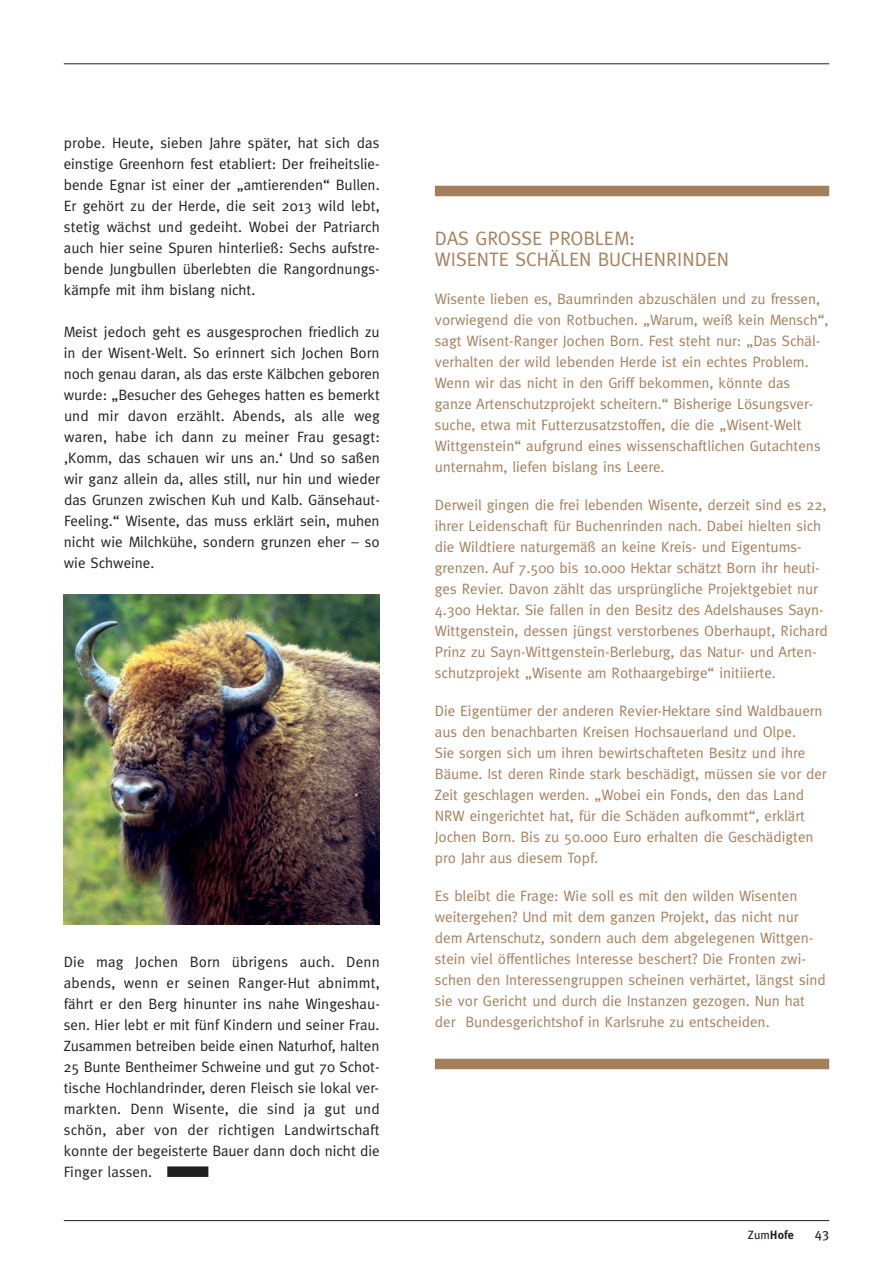
<style>
.page{position:relative;width:893px;height:1263px;background:#fff}
.page>*{position:absolute;margin:0;border:0;box-sizing:border-box;transform-origin:0 0}
.t1{font:19.5px/21px "Meta";color:#a57f5b}
.t2{font:15px/21px "Meta";color:#a57f5b}
.t3{font:15px/21px "Meta";color:#231f20;text-align:justify}
.t4{font:13.5px "Meta Plus";color:#231f20}
.t5{font:700 12px "Meta Plus";color:#231f20}
.s1{font-weight:400}
</style>
<div class="page">
<hr style="left:64px;top:1220px;width:765px;height:1px;background:#231f20">
<hr style="left:64px;top:63px;width:765px;height:1px;background:#231f20">
<div style="left:167px;top:1166px;width:41px;height:11px;background:#231f20"></div>
<div style="left:435px;top:186px;width:394px;height:10px;background:#a57f5b"></div>
<div style="left:435px;top:1059px;width:394px;height:10px;background:#a57f5b"></div>
<img style="left:64px;top:595px;width:316px;height:329px">
<p class="t3" style="left:64px;top:132px;width:318px">probe. Heute, sieben Jahre später, hat sich das einstige Greenhorn fest etabliert: Der freiheitslie&shy;bende Egnar ist einer der „amtierenden“ Bullen.<br>Er gehört zu der Herde, die seit 2013 wild lebt, stetig wächst und gedeiht. Wobei der Patriarch auch hier seine Spuren hinterließ: Sechs aufstre&shy;bende Jungbullen überlebten die Rangordnungs&shy;kämpfe mit ihm bislang nicht.</p>
<p class="t3" style="left:64px;top:321px;width:318px">Meist jedoch geht es ausgesprochen friedlich zu in der Wisent-Welt. So erinnert sich Jochen Born noch genau daran, als das erste Kälbchen geboren wurde: „Besucher des Geheges hatten es bemerkt und mir davon erzählt. Abends, als alle weg waren, habe ich dann zu meiner Frau gesagt: ‚Komm, das schauen wir uns an.‘ Und so saßen wir ganz allein da, alles still, nur hin und wieder das Grunzen zwischen Kuh und Kalb. Gänsehaut-Feeling.“ Wisente, das muss erklärt sein, muhen nicht wie Milchkühe, sondern grunzen eher – so wie Schweine.</p>
<p class="t3" style="left:64px;top:951px;width:318px">Die mag Jochen Born übrigens auch. Denn abends, wenn er seinen Ranger-Hut abnimmt, fährt er den Berg hinunter ins nahe Wingeshau&shy;sen. Hier lebt er mit fünf Kindern und seiner Frau.<br>Zusammen betreiben beide einen Naturhof, halten 25 Bunte Bentheimer Schweine und gut 70 Schot&shy;tische Hochlandrinder, deren Fleisch sie lokal ver&shy;markten. Denn Wisente, die sind ja gut und schön, aber von der richtigen Landwirtschaft konnte der begeisterte Bauer dann doch nicht die Finger lassen.</p>
<h1 class="t1" style="left:435px;top:228px;width:296px">DAS GROSSE PROBLEM:<br>WISENTE SCHÄLEN BUCHENRINDEN</h1>
<p class="t2" style="left:435px;top:288px;width:395px">Wisente lieben es, Baumrinden abzuschälen und zu fressen, vorwiegend die von Rotbuchen. „Warum, weiß kein Mensch“, sagt Wisent-Ranger Jochen Born. Fest steht nur: „Das Schäl&shy;verhalten der wild lebenden Herde ist ein echtes Problem.<br>Wenn wir das nicht in den Griff bekommen, könnte das ganze Artenschutzprojekt scheitern.“ Bisherige Lösungsver - suche, etwa mit Futterzusatzstoffen, die die „Wisent-Welt Wittgenstein“ aufgrund eines wissenschaftlichen Gutachtens unternahm, liefen bislang ins Leere.</p>
<p class="t2" style="left:435px;top:494px;width:394px">Derweil gingen die frei lebenden Wisente, derzeit sind es 22, ihrer Leidenschaft für Buchenrinden nach. Dabei hielten sich die Wildtiere naturgemäß an keine Kreis- und Eigentums&shy;grenzen. Auf 7.500 bis 10.000 Hektar schätzt Born ihr heuti&shy;ges Revier. Davon zählt das ursprüngliche Projektgebiet nur 4.300 Hektar. Sie fallen in den Besitz des Adelshauses Sayn-Wittgenstein, dessen jüngst verstorbenes Oberhaupt, Richard Prinz zu Sayn-Wittgenstein-Berleburg, das Natur- und Arten&shy;schutzprojekt „Wisente am Rothaargebirge“ initiierte.</p>
<p class="t2" style="left:435px;top:700px;width:393px">Die Eigentümer der anderen Revier-Hektare sind Waldbauern aus den benachbarten Kreisen Hochsauerland und Olpe.<br>Sie sorgen sich um ihren bewirtschafteten Besitz und ihre Bäume. Ist deren Rinde stark beschädigt, müssen sie vor der Zeit geschlagen werden. „Wobei ein Fonds, den das Land NRW eingerichtet hat, für die Schäden aufkommt“, erklärt Jochen Born. Bis zu 50.000 Euro erhalten die Geschädigten pro Jahr aus diesem Topf.</p>
<p class="t2" style="left:435px;top:885px;width:392px">Es bleibt die Frage: Wie soll es mit den wilden Wisenten weitergehen? Und mit dem ganzen Projekt, das nicht nur dem Artenschutz, sondern auch dem abgelegenen Wittgen&shy;stein viel öffentliches Interesse beschert? Die Fronten zwi&shy;schen den Interessengruppen scheinen verhärtet, längst sind sie vor Gericht und durch die Instanzen gezogen. Nun hat der Bundesgerichtshof in Karlsruhe zu entscheiden.</p>
<p class="t5" style="left:748px;top:1228px;width:47px"><span class="s1">Zum</span>Hofe</p>
<p class="t4" style="left:815px;top:1226px;width:16px">43</p>
</div>
